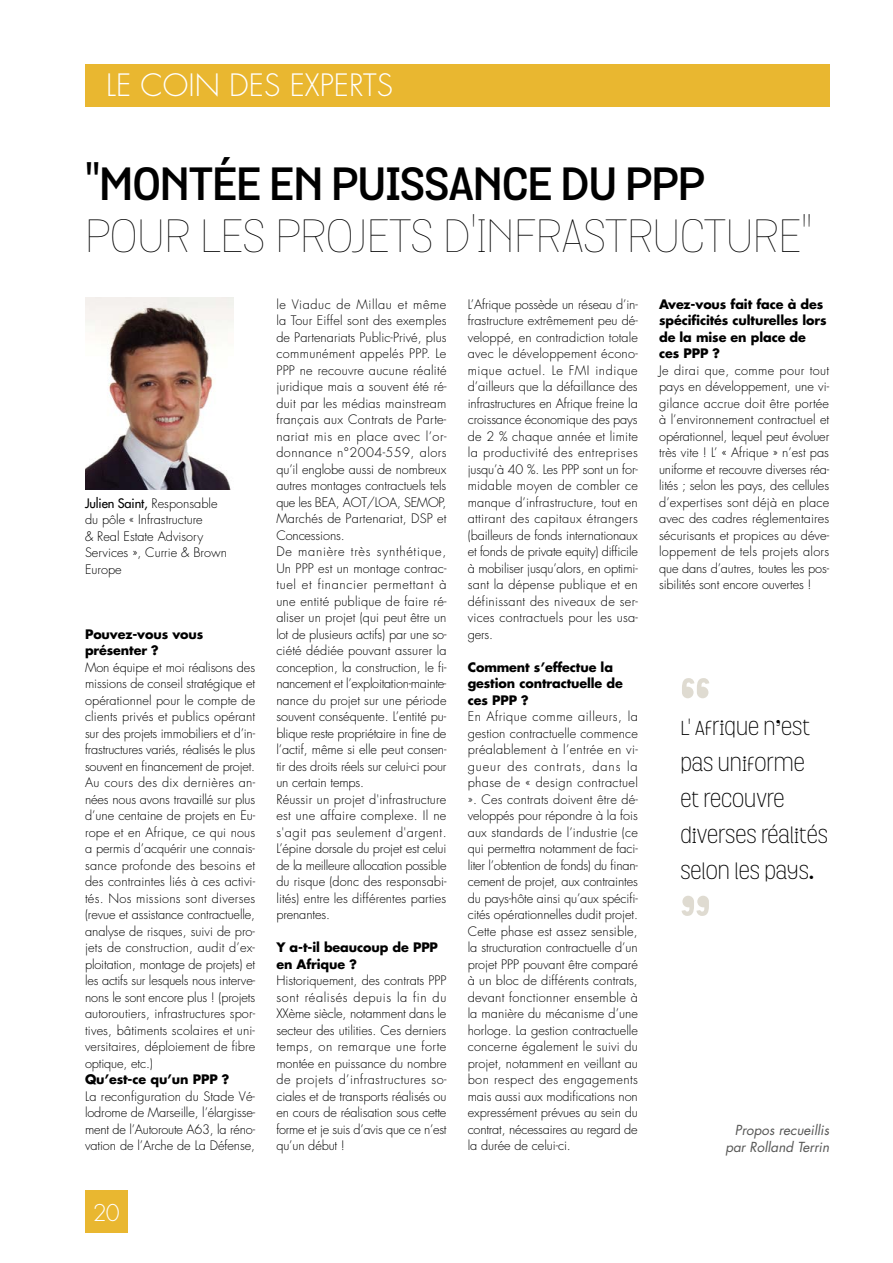
<style>
.page{position:relative;width:893px;height:1263px;background:#fff}
.page>*{position:absolute;margin:0;border:0;box-sizing:border-box;transform-origin:0 0}
.t1{font:900 52.5px "Grota";color:#dfdbd1}
.t2{font:100 45px "Grota";letter-spacing:-.01em;color:#000}
.t3{font:700 45px "Grota";letter-spacing:-.01em;color:#000}
.t4{font:300 30px "Futura";color:#fff}
.t5{font:300 22.5px "Futura";color:#fff}
.t6{font:300 19.5px/36px "Grota";color:#000}
.t7{font:italic 13.5px/16.5px "Futura";color:#575756;text-align:right}
.t8{font:300 12.75px/16.5px "Futura";color:#000;text-align:justify}
.t9{font:700 12.75px/16.5px "Futura";letter-spacing:-.01em;color:#000}
.s1{font-weight:400}
</style>
<div class="page">
<div style="left:85px;top:64px;width:744px;height:42px;background:#e9b730"></div>
<div style="left:85px;top:1191px;width:43px;height:42px;background:#e9b730"></div>
<img style="left:85px;top:298px;width:149px;height:191px">
<h3 class="t4" style="left:106px;top:67px;width:288px">LE COIN DES EXPERTS</h3>
<h2 class="t3" style="left:85px;top:149px;width:621px">"MONTÉE EN PUISSANCE DU PPP</h2>
<h2 class="t2" style="left:85px;top:204px;width:729px">POUR LES PROJETS D'INFRASTRUCTURE"</h2>
<p class="t8" style="left:85px;top:495px;width:143px;text-align:left"><span class="s1">Julien Saint,</span> Responsable du pôle « Infrastructure<br>&amp; Real Estate Advisory<br>Services », Currie &amp; Brown<br>Europe</p>
<p class="t9" style="left:85px;top:626px;width:120px">Pouvez-vous vous présenter ?</p>
<p class="t8" style="left:85px;top:659px;width:172px">Mon équipe et moi réalisons des missions de conseil stratégique et opérationnel pour le compte de clients privés et publics opérant sur des projets immobiliers et d’in&shy;frastructures variés, réalisés le plus souvent en financement de projet.<br>Au cours des dix dernières an&shy;nées nous avons travaillé sur plus d’une centaine de projets en Eu&shy;rope et en Afrique, ce qui nous a permis d’acquérir une connais&shy;sance profonde des besoins et des contraintes liés à ces activi&shy;tés. Nos missions sont diverses (revue et assistance contractuelle, analyse de risques, suivi de pro&shy;jets de construction, audit d’ex&shy;ploitation, montage de projets) et les actifs sur lesquels nous interve&shy;nons le sont encore plus ! (projets autoroutiers, infrastructures spor&shy;tives, bâtiments scolaires et uni&shy;versitaires, déploiement de fibre optique, etc.)</p>
<p class="t9" style="left:85px;top:1071px;width:146px">Qu’est-ce qu’un PPP ?</p>
<p class="t8" style="left:85px;top:1088px;width:172px">La reconfiguration du Stade Vé&shy;lodrome de Marseille, l’élargisse&shy;ment de l’Autoroute A63, la réno&shy;vation de l’Arche de La Défense,</p>
<h3 class="t5" style="left:93px;top:1199px;width:28px">20</h3>
<p class="t8" style="left:276px;top:296px;width:172px;text-align:left">le Viaduc de Millau et même la Tour Eiffel sont des exemples de Partenariats Public-Privé, plus communément appelés PPP. Le<br>PPP ne recouvre aucune réalité juridique mais a souvent été ré&shy;duit par les médias mainstream français aux Contrats de Parte&shy;nariat mis en place avec l’or&shy;donnance n°2004-559, alors qu’il englobe aussi de nombreux autres montages contractuels tels que les BEA, AOT/LOA, SEMOP,<br>Marchés de Partenariat, DSP et<br>Concessions.<br>De manière très synthétique,<br>Un PPP est un montage contrac&shy;tuel et financier permettant à une entité publique de faire ré&shy;aliser un projet (qui peut être un lot de plusieurs actifs) par une so&shy;ciété dédiée pouvant assurer la conception, la construction, le fi&shy;nancement et l’exploitation-mainte&shy;nance du projet sur une période souvent conséquente. L’entité pu&shy;blique reste propriétaire in fine de l’actif, même si elle peut consen&shy;tir des droits réels sur celui-ci pour un certain temps.<br>Réussir un projet d'infrastructure est une affaire complexe. Il ne s'agit pas seulement d'argent.<br>L’épine dorsale du projet est celui de la meilleure allocation possible du risque (donc des responsabi&shy;lités) entre les différentes parties prenantes.</p>
<p class="t9" style="left:276px;top:939px;width:163px">Y a-t-il beaucoup de PPP en Afrique ?</p>
<p class="t8" style="left:276px;top:973px;width:172px">Historiquement, des contrats PPP sont réalisés depuis la fin du XXème siècle, notamment dans le secteur des utilities. Ces derniers temps, on remarque une forte montée en puissance du nombre de projets d’infrastructures so&shy;ciales et de transports réalisés ou en cours de réalisation sous cette forme et je suis d’avis que ce n’est qu’un début !</p>
<p class="t8" style="left:468px;top:296px;width:172px">L’Afrique possède un réseau d’in&shy;frastructure extrêmement peu dé&shy;veloppé, en contradiction totale avec le développement écono&shy;mique actuel. Le FMI indique d’ailleurs que la défaillance des infrastructures en Afrique freine la croissance économique des pays de 2 % chaque année et limite la productivité des entreprises jusqu’à 40 %. Les PPP sont un for&shy;midable moyen de combler ce manque d’infrastructure, tout en attirant des capitaux étrangers (bailleurs de fonds internationaux et fonds de private equity) difficile à mobiliser jusqu’alors, en optimi&shy;sant la dépense publique et en définissant des niveaux de ser&shy;vices contractuels pour les usa&shy;gers.</p>
<p class="t9" style="left:468px;top:658px;width:157px">Comment s’effectue la gestion contractuelle de ces PPP ?</p>
<p class="t8" style="left:468px;top:709px;width:172px">En Afrique comme ailleurs, la gestion contractuelle commence préalablement à l’entrée en vi&shy;gueur des contrats, dans la phase de « design contractuel ». Ces contrats doivent être dé&shy;veloppés pour répondre à la fois aux standards de l’industrie (ce qui permettra notamment de faci&shy;liter l’obtention de fonds) du finan&shy;cement de projet, aux contraintes du pays-hôte ainsi qu’aux spécifi&shy;cités opérationnelles dudit projet.<br>Cette phase est assez sensible, la structuration contractuelle d’un projet PPP pouvant être comparé à un bloc de différents contrats, devant fonctionner ensemble à la manière du mécanisme d’une horloge. La gestion contractuelle concerne également le suivi du projet, notamment en veillant au bon respect des engagements mais aussi aux modifications non expressément prévues au sein du contrat, nécessaires au regard de la durée de celui-ci.</p>
<p class="t9" style="left:659px;top:295px;width:169px">Avez-vous fait face à des spécificités culturelles lors de la mise en place de ces PPP ?</p>
<p class="t8" style="left:659px;top:362px;width:172px">Je dirai que, comme pour tout pays en développement, une vi&shy;gilance accrue doit être portée à l’environnement contractuel et opérationnel, lequel peut évoluer très vite ! L’ « Afrique » n’est pas uniforme et recouvre diverses réa&shy;lités ; selon les pays, des cellules d’expertises sont déjà en place avec des cadres réglementaires sécurisants et propices au déve&shy;loppement de tels projets alors que dans d’autres, toutes les pos&shy;sibilités sont encore ouvertes !</p>
<h1 class="t1" style="left:680px;top:656px;width:32px">“</h1>
<h3 class="t6" style="left:680px;top:709px;width:149px">L' AFRIQUE N’EST<br>PAS UNIFORME<br>ET RECOUVRE<br>DIVERSES RÉALITÉS<br>SELON LES PAYS.</h3>
<h1 class="t1" style="left:680px;top:873px;width:32px">”</h1>
<p class="t7" style="left:725px;top:1122px;width:105px">Propos recueillis par Rolland Terrin</p>
</div>
